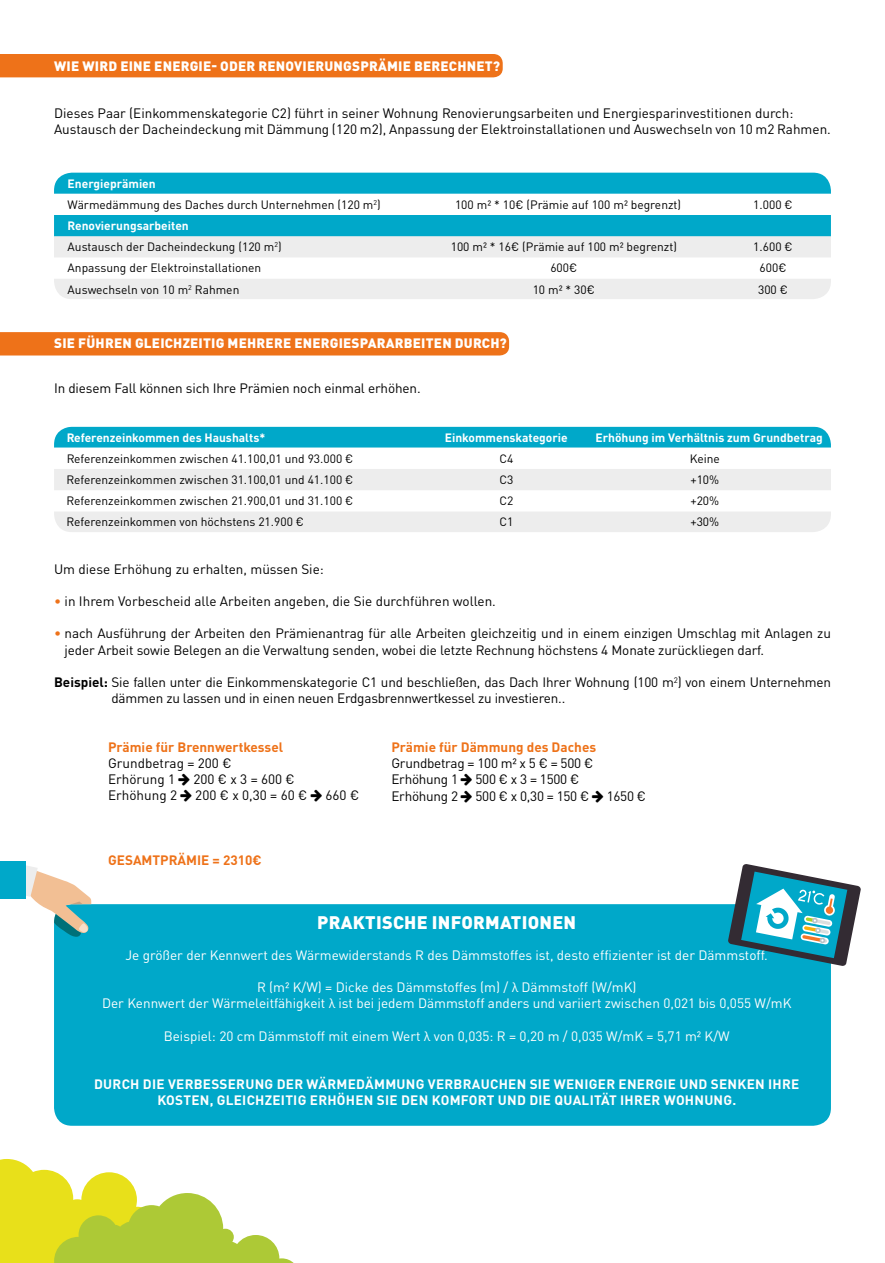
<style>
.page{position:relative;width:885px;height:1263px;background:#fff}
.page>*{position:absolute;margin:0;border:0;box-sizing:border-box;transform-origin:0 0}
.t1{font:900 18px "DIN Pro";letter-spacing:.015em;color:#fff}
.t2{font:13.5px/16.2px "DIN Pro";letter-spacing:-.01em;color:#000}
.t3{font:13.5px/16.2px "DIN Pro";color:#fff;text-align:center}
.t4{font:700 13.5px/16.2px "DIN Pro";letter-spacing:.02em;color:#fff;text-align:center}
.t5{font:900 13.5px "DIN Pro";letter-spacing:.015em;color:#fff}
.t6{font:700 13.5px "DIN Pro";color:#ee7219}
.t7{font:12px/21px "DIN Pro";color:#000}
.t8{font:700 12px "DIN Pro";color:#fff}
.s1{font-weight:700;color:#fff}
.s2{color:#ee7219}
.s3{font-weight:700}
</style>
<div class="page">
<div style="left:0;top:332px;width:509px;height:23px;background:#ee7219"></div>
<div style="left:0;top:54px;width:502px;height:23px;background:#ee7219"></div>
<div style="left:54px;top:173px;width:776px;height:21px;background:#00a8c9"></div>
<div style="left:54px;top:215px;width:776px;height:21px;background:#00a8c9"></div>
<svg style="left:54px;top:236px;width:776px;height:63px;fill:#ededed"></svg>
<div style="left:54px;top:427px;width:776px;height:21px;background:#00a8c9"></div>
<svg style="left:54px;top:469px;width:776px;height:63px;fill:#ededed"></svg>
<svg style="left:0;top:1159px;width:294px;height:104px"></svg>
<div style="left:54px;top:904px;width:776px;height:222px;background:#00a8c9;border-radius:18px"></div>
<svg style="left:727px;top:864px;width:133px;height:102px"></svg>
<div style="left:0;top:862px;width:26px;height:37px;background:#00a8c9"></div>
<svg style="left:26px;top:866px;width:65px;height:71px"></svg>
<p class="t5" style="left:54px;top:54px;width:447px">WIE WIRD EINE ENERGIE- ODER RENOVIERUNGSPRÄMIE BERECHNET?</p>
<p class="t2" style="left:54px;top:103px;width:778px">Dieses Paar (Einkommenskategorie C2) führt in seiner Wohnung Renovierungsarbeiten und Energiesparinvestitionen durch:<br>Austausch der Dacheindeckung mit Dämmung (120 m2), Anpassung der Elektroinstallationen und Auswechseln von 10 m2 Rahmen.</p>
<p class="t7" style="left:68px;top:172px;width:314px"><span class="s1">Energieprämien<br></span>Wärmedämmung des Daches durch Unternehmen (120 m<sup>2</sup>)</p>
<p class="t7" style="left:68px;top:214px;width:215px"><span class="s1">Renovierungsarbeiten<br></span>Austausch der Dacheindeckung (120 m<sup>2</sup>)</p>
<p class="t7" style="left:455px;top:193px;width:227px">100 m² * 10€ (Prämie auf 100 m² begrenzt)</p>
<p class="t7" style="left:753px;top:193px;width:41px">1.000 €</p>
<p class="t7" style="left:450px;top:235px;width:227px">100 m² * 16€ (Prämie auf 100 m² begrenzt)</p>
<p class="t7" style="left:753px;top:235px;width:41px">1.600 €</p>
<p class="t7" style="left:68px;top:256px;width:195px">Anpassung der Elektroinstallationen</p>
<p class="t7" style="left:550px;top:256px;width:28px">600€</p>
<p class="t7" style="left:759px;top:256px;width:28px">600€</p>
<p class="t7" style="left:68px;top:278px;width:173px">Auswechseln von 10 m<sup>2</sup> Rahmen</p>
<p class="t7" style="left:532px;top:278px;width:64px">10 m² * 30€</p>
<p class="t7" style="left:758px;top:278px;width:31px">300 €</p>
<p class="t5" style="left:54px;top:332px;width:454px">SIE FÜHREN GLEICHZEITIG MEHRERE ENERGIESPARARBEITEN DURCH?</p>
<p class="t2" style="left:54px;top:379px;width:368px">In diesem Fall können sich Ihre Prämien noch einmal erhöhen.</p>
<p class="t8" style="left:67px;top:427px;width:200px">Referenzeinkommen des Haushalts*</p>
<p class="t8" style="left:445px;top:427px;width:124px">Einkommenskategorie</p>
<p class="t8" style="left:595px;top:427px;width:229px">Erhöhung im Verhältnis zum Grundbetrag</p>
<p class="t7" style="left:67px;top:447px;width:288px">Referenzeinkommen zwischen 41.100,01 und 93.000 €</p>
<p class="t7" style="left:499px;top:447px;width:15px">C4</p>
<p class="t7" style="left:689px;top:447px;width:32px">Keine</p>
<p class="t7" style="left:67px;top:468px;width:288px">Referenzeinkommen zwischen 31.100,01 und 41.100 €</p>
<p class="t7" style="left:499px;top:468px;width:15px">C3</p>
<p class="t7" style="left:690px;top:468px;width:30px">+10%</p>
<p class="t7" style="left:67px;top:489px;width:288px">Referenzeinkommen zwischen 21.900,01 und 31.100 €</p>
<p class="t7" style="left:499px;top:489px;width:15px">C2</p>
<p class="t7" style="left:690px;top:489px;width:30px">+20%</p>
<p class="t7" style="left:67px;top:510px;width:239px">Referenzeinkommen von höchstens 21.900 €</p>
<p class="t7" style="left:499px;top:510px;width:15px">C1</p>
<p class="t7" style="left:690px;top:510px;width:30px">+30%</p>
<p class="t2" style="left:54px;top:559px;width:271px">Um diese Erhöhung zu erhalten, müssen Sie:</p>
<p class="t2" style="left:54px;top:592px;width:443px"><span class="s2">•</span> in Ihrem Vorbescheid alle Arbeiten angeben, die Sie durchführen wollen.</p>
<p class="t2" style="left:65px;top:624px;width:767px;text-indent:-11px"><span class="s2">•</span> nach Ausführung der Arbeiten den Prämienantrag für alle Arbeiten gleichzeitig und in einem einzigen Umschlag mit Anlagen zu jeder Arbeit sowie Belegen an die Verwaltung senden, wobei die letzte Rechnung höchstens 4 Monate zurückliegen darf.</p>
<p class="t2" style="left:111px;top:673px;width:721px;text-indent:-57px"><span class="s3">Beispiel:</span> Sie fallen unter die Einkommenskategorie C1 und beschließen, das Dach Ihrer Wohnung (100 m<sup>2</sup>) von einem Unternehmen dämmen zu lassen und in einen neuen Erdgasbrennwertkessel zu investieren..</p>
<p class="t6" style="left:108px;top:736px;width:176px">Prämie für Brennwertkessel</p>
<p class="t2" style="left:108px;top:754px;width:125px">Grundbetrag = 200 €<br>Erhörung 1</p>
<p class="t6" style="left:391px;top:736px;width:206px">Prämie für Dämmung des Daches</p>
<p class="t2" style="left:391px;top:754px;width:203px">Grundbetrag = 100 m² x 5 € = 500 €<br>Erhöhung 1</p>
<p class="t2" style="left:193px;top:770px;width:103px">200 € x 3 = 600 €</p>
<p class="t2" style="left:475px;top:770px;width:105px">500 € x 3 = 1500 €</p>
<p class="t2" style="left:108px;top:786px;width:71px">Erhöhung 2</p>
<p class="t2" style="left:195px;top:786px;width:113px">200 € x 0,30 = 60 €</p>
<p class="t2" style="left:325px;top:786px;width:35px">660 €</p>
<p class="t6" style="left:108px;top:849px;width:155px">GESAMTPRÄMIE = 2310€</p>
<p class="t2" style="left:391px;top:786px;width:68px">Erhöhung 2</p>
<p class="t2" style="left:475px;top:786px;width:115px">500 € x 0,30 = 150 €</p>
<p class="t2" style="left:606px;top:786px;width:41px">1650 €</p>
<h1 class="t1" style="left:317px;top:907px;width:260px">PRAKTISCHE INFORMATIONEN</h1>
<p class="t3" style="left:125px;top:945px;width:643px">Je größer der Kennwert des Wärmewiderstands R des Dämmstoffes ist, desto effizienter ist der Dämmstoff.</p>
<p class="t3" style="left:102px;top:977px;width:690px">R (m² K/W) = Dicke des Dämmstoffes (m) / λ Dämmstoff (W/mK)<br>Der Kennwert der Wärmeleitfähigkeit λ ist bei jedem Dämmstoff anders und variiert zwischen 0,021 bis 0,055 W/mK</p>
<p class="t3" style="left:164px;top:1026px;width:567px">Beispiel: 20 cm Dämmstoff mit einem Wert λ von 0,035: R = 0,20 m / 0,035 W/mK = 5,71 m² K/W</p>
<p class="t4" style="left:94px;top:1074px;width:706px">DURCH DIE VERBESSERUNG DER WÄRMEDÄMMUNG VERBRAUCHEN SIE WENIGER ENERGIE UND SENKEN IHRE<br>KOSTEN, GLEICHZEITIG ERHÖHEN SIE DEN KOMFORT UND DIE QUALITÄT IHRER WOHNUNG.</p>
</div>
